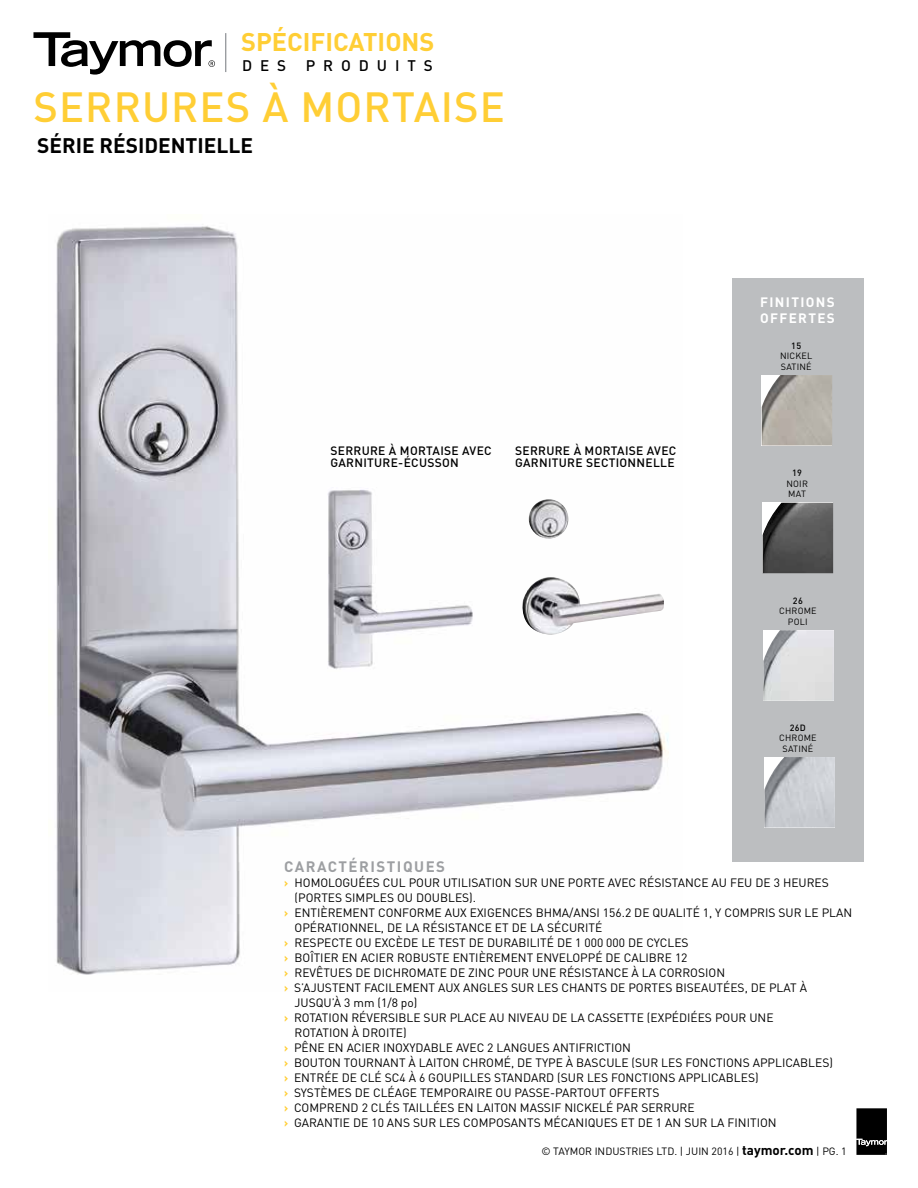
<style>
.page{position:relative;width:918px;height:1188px;background:#fff}
.page>*{position:absolute;margin:0;border:0;box-sizing:border-box;transform-origin:0 0}
.t1{font:500 41.7px "DIN";letter-spacing:.025em;color:#ffce35}
.t2{font:700 25.2px "DIN";color:#ffce35}
.t3{font:700 20.85px "DIN";color:#000}
.t4{font:500 15.15px "DIN";letter-spacing:.52em;color:#000}
.t5{font:700 15px "DIN";letter-spacing:.1em;color:#9d9fa2}
.t6{font:700 13.5px/16.5px "DIN";letter-spacing:.1em;color:#fff}
.t7{font:12px "DIN";color:#000}
.t8{font:500 12px/12px "DIN";letter-spacing:.025em;color:#000}
.t9{font:10.5px "DIN";color:#000}
.t10{font:9px/10.5px "DIN";letter-spacing:.025em;color:#000;text-align:center}
.t11{font:500 9px "DIN";letter-spacing:.025em;color:#000}
.s1{font-weight:700;color:#ffce35}
.s2{font-weight:700;font-size:13.5px}
</style>
<div class="page">
<img style="left:56px;top:226px;width:613px;height:749px">
<img style="left:327px;top:488px;width:150px;height:183px">
<img style="left:516px;top:499px;width:150px;height:136px">
<div style="left:732px;top:279px;width:132px;height:583px;background:#bcbec0"></div>
<img style="left:764px;top:757px;width:71px;height:71px">
<img style="left:763px;top:630px;width:71px;height:71px">
<img style="left:763px;top:503px;width:70px;height:70px">
<img style="left:762px;top:375px;width:70px;height:71px">
<svg style="left:33px;top:32px;width:182px;height:43px"></svg>
<hr style="left:225px;top:33px;width:1px;height:39px;background:#797d82">
<svg style="left:856px;top:1108px;width:31px;height:47px"></svg>
<h2 class="t2" style="left:241px;top:26px;width:195px">SPÉCIFICATIONS</h2>
<p class="t4" style="left:242px;top:56px;width:46px">DES</p>
<p class="t4" style="left:306px;top:56px;width:129px">PRODUITS</p>
<h1 class="t1" style="left:33px;top:80px;width:473px">SERRURES À MORTAISE</h1>
<h3 class="t3" style="left:37px;top:132px;width:217px">SÉRIE RÉSIDENTIELLE</h3>
<p class="t8" style="left:330px;top:445px;width:163px">SERRURE À MORTAISE AVEC<br>GARNITURE-ÉCUSSON</p>
<p class="t8" style="left:515px;top:445px;width:163px">SERRURE À MORTAISE AVEC<br>GARNITURE SECTIONNELLE</p>
<p class="t6" style="left:760px;top:293px;width:76px">FINITIONS<br>OFFERTES</p>
<p class="t11" style="left:791px;top:340px;width:11px">15</p>
<p class="t10" style="left:780px;top:351px;width:34px;text-align:left">NICKEL<br>SATINÉ</p>
<p class="t11" style="left:792px;top:467px;width:11px">19</p>
<p class="t10" style="left:786px;top:478px;width:23px;text-align:left">NOIR<br>MAT</p>
<p class="t11" style="left:793px;top:595px;width:11px">26</p>
<p class="t10" style="left:779px;top:606px;width:39px">CHROME<br>POLI</p>
<p class="t11" style="left:790px;top:722px;width:18px">26D</p>
<p class="t10" style="left:779px;top:733px;width:39px">CHROME<br>SATINÉ</p>
<p class="t5" style="left:284px;top:857px;width:163px">CARACTÉRISTIQUES</p>
<p class="t7" style="left:284px;top:875px;width:546px"><span class="s1">›</span> HOMOLOGUÉES CUL POUR UTILISATION SUR UNE PORTE AVEC RÉSISTANCE AU FEU DE 3 HEURES</p>
<p class="t7" style="left:295px;top:890px;width:183px">(PORTES SIMPLES OU DOUBLES).</p>
<p class="t7" style="left:284px;top:905px;width:570px"><span class="s1">›</span> ENTIÈREMENT CONFORME AUX EXIGENCES BHMA/ANSI 156.2 DE QUALITÉ 1, Y COMPRIS SUR LE PLAN</p>
<p class="t7" style="left:295px;top:920px;width:309px">OPÉRATIONNEL, DE LA RÉSISTANCE ET DE LA SÉCURITÉ</p>
<p class="t7" style="left:284px;top:935px;width:406px"><span class="s1">›</span> RESPECTE OU EXCÈDE LE TEST DE DURABILITÉ DE 1 000 000 DE CYCLES</p>
<p class="t7" style="left:284px;top:950px;width:405px"><span class="s1">›</span> BOÎTIER EN ACIER ROBUSTE ENTIÈREMENT ENVELOPPÉ DE CALIBRE 12</p>
<p class="t7" style="left:284px;top:965px;width:443px"><span class="s1">›</span> REVÊTUES DE DICHROMATE DE ZINC POUR UNE RÉSISTANCE À LA CORROSION</p>
<p class="t7" style="left:284px;top:980px;width:524px"><span class="s1">›</span> S’AJUSTENT FACILEMENT AUX ANGLES SUR LES CHANTS DE PORTES BISEAUTÉES, DE PLAT À</p>
<p class="t7" style="left:295px;top:995px;width:124px">JUSQU’À 3 mm (1/8 po)</p>
<p class="t7" style="left:284px;top:1010px;width:491px"><span class="s1">›</span> ROTATION RÉVERSIBLE SUR PLACE AU NIVEAU DE LA CASSETTE (EXPÉDIÉES POUR UNE</p>
<p class="t7" style="left:295px;top:1025px;width:114px">ROTATION À DROITE)</p>
<p class="t7" style="left:284px;top:1040px;width:348px"><span class="s1">›</span> PÊNE EN ACIER INOXYDABLE AVEC 2 LANGUES ANTIFRICTION</p>
<p class="t7" style="left:284px;top:1055px;width:550px"><span class="s1">›</span> BOUTON TOURNANT À LAITON CHROMÉ, DE TYPE À BASCULE (SUR LES FONCTIONS APPLICABLES)</p>
<p class="t7" style="left:284px;top:1070px;width:476px"><span class="s1">›</span> ENTRÉE DE CLÉ SC4 À 6 GOUPILLES STANDARD (SUR LES FONCTIONS APPLICABLES)</p>
<p class="t7" style="left:284px;top:1085px;width:377px"><span class="s1">›</span> SYSTÈMES DE CLÉAGE TEMPORAIRE OU PASSE-PARTOUT OFFERTS</p>
<p class="t7" style="left:284px;top:1100px;width:412px"><span class="s1">›</span> COMPREND 2 CLÉS TAILLÉES EN LAITON MASSIF NICKELÉ PAR SERRURE</p>
<p class="t7" style="left:284px;top:1115px;width:494px"><span class="s1">›</span> GARANTIE DE 10 ANS SUR LES COMPOSANTS MÉCANIQUES ET DE 1 AN SUR LA FINITION</p>
<p class="t9" style="left:541px;top:1145px;width:307px">© TAYMOR INDUSTRIES LTD. | JUIN 2016 | <span class="s2">taymor.com</span> | PG. 1</p>
</div>
